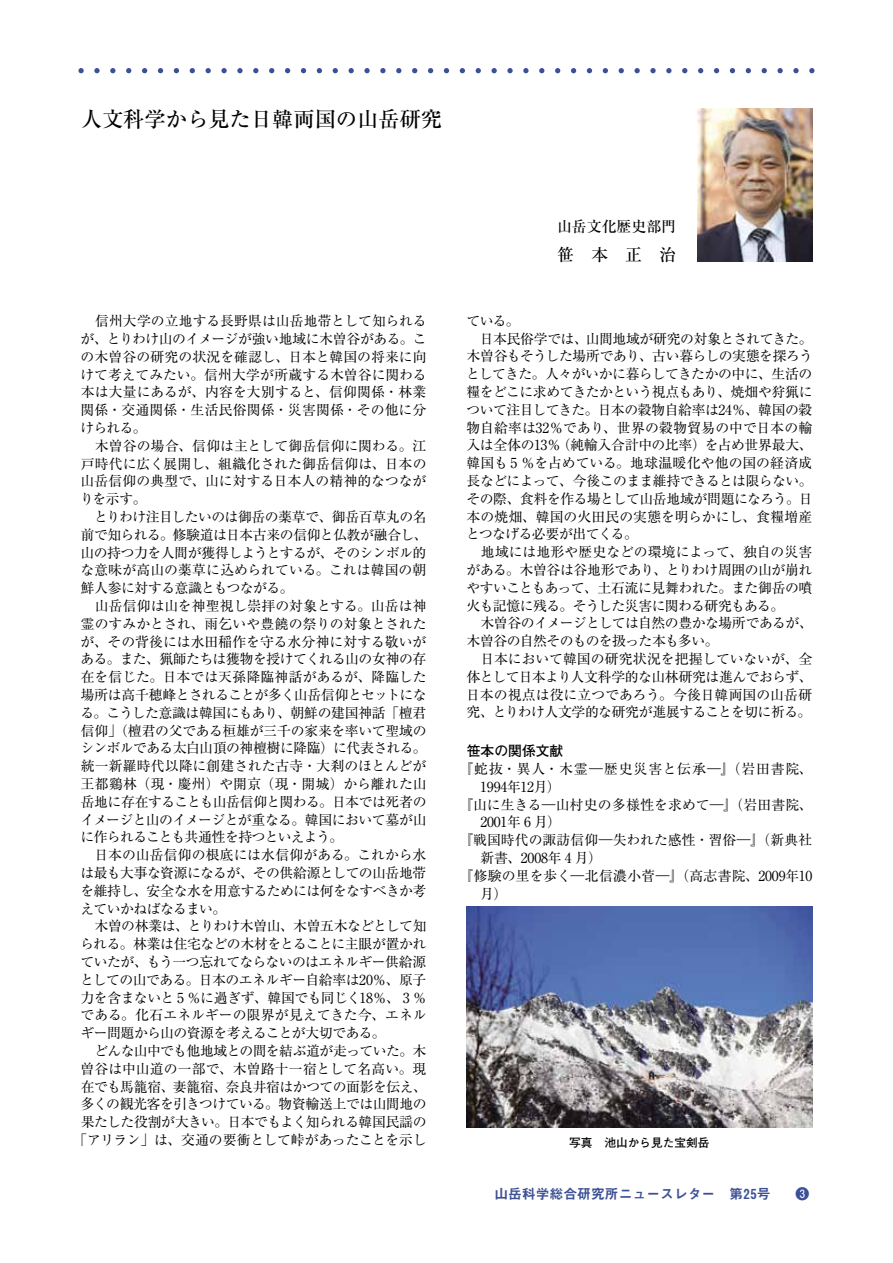
<style>
.page{position:relative;width:893px;height:1263px;background:#fff}
.page>*{position:absolute;margin:0;border:0;box-sizing:border-box;transform-origin:0 0}
.t1{font:500 21.3px "Ryumin Pro";color:#000}
.t2{font:500 16.95px "Ryumin Pro";color:#000}
.t3{font:500 14.85px "Ryumin Pro";color:#000}
.t4{font:13.8px/17.9px "Ryumin Pro";letter-spacing:-.02em;color:#000}
.t5{font:13.8px "Ryumin Pro";letter-spacing:.005em;color:#000}
.t6{font:13.8px "Ryumin Pro";letter-spacing:.01em;color:#000}
.t7{font:13.8px "Ryumin Pro";letter-spacing:-.04em;color:#000}
.t8{font:13.8px "Ryumin Pro";letter-spacing:.015em;color:#000}
.t9{font:13.8px "Ryumin Pro";color:#000}
.t10{font:13.8px "Ryumin Pro";letter-spacing:.02em;color:#000}
.t11{font:13.8px "Ryumin Pro";letter-spacing:.065em;color:#000}
.t12{font:13.8px "Midashi Go Pro MB31";color:#3d5095}
.t13{font:13.8px "Ryumin Pro";letter-spacing:-.055em;color:#000}
.t14{font:700 13.8px "Futo Go B101 Pro";color:#000}
.t15{font:700 13.8px "Futo Go B101 Pro";color:#3d5095}
.t16{font:700 11.7px "Futo Go B101 Pro";color:#000}
.s1{font-weight:300}
</style>
<div class="page">
<svg style="left:78px;top:68px;width:736px;height:5px"></svg>
<img style="left:697px;top:108px;width:115px;height:153px">
<img style="left:467px;top:907px;width:345px;height:221px">
<h1 class="t1" style="left:81px;top:102px;width:363px">人文科学から見た日韓両国の山岳研究</h1>
<p class="t5" style="left:81px;top:310px;width:347px">　信州大学の立地する長野県は山岳地帯として知られる</p>
<p class="t4" style="left:81px;top:329px;width:348px">が、とりわけ山のイメージが強い地域に木曽谷がある。こ</p>
<p class="t5" style="left:81px;top:346px;width:347px">の木曽谷の研究の状況を確認し、日本と韓国の将来に向</p>
<p class="t9" style="left:80px;top:363px;width:348px">けて考えてみたい。信州大学が所蔵する木曽谷に関わる</p>
<p class="t6" style="left:81px;top:381px;width:347px">本は大量にあるが、内容を大別すると、信仰関係・林業</p>
<p class="t8" style="left:80px;top:399px;width:347px">関係・交通関係・生活民俗関係・災害関係・その他に分</p>
<p class="t4" style="left:80px;top:418px;width:68px">けられる。</p>
<p class="t6" style="left:81px;top:435px;width:347px">　木曽谷の場合、信仰は主として御岳信仰に関わる。江</p>
<p class="t8" style="left:81px;top:452px;width:347px">戸時代に広く展開し、組織化された御岳信仰は、日本の</p>
<p class="t5" style="left:80px;top:470px;width:347px">山岳信仰の典型で、山に対する日本人の精神的なつなが</p>
<p class="t4" style="left:80px;top:489px;width:68px">りを示す。</p>
<p class="t4" style="left:81px;top:507px;width:347px">　とりわけ注目したいのは御岳の薬草で、御岳百草丸の名</p>
<p class="t4" style="left:81px;top:525px;width:349px">前で知られる。修験道は日本古来の信仰と仏教が融合し、</p>
<p class="t7" style="left:80px;top:541px;width:347px">山の持つ力を人間が獲得しようとするが、そのシンボル的</p>
<p class="t5" style="left:80px;top:559px;width:347px">な意味が高山の薬草に込められている。これは韓国の朝</p>
<p class="t4" style="left:81px;top:578px;width:214px">鮮人参に対する意識ともつながる。</p>
<p class="t5" style="left:81px;top:595px;width:347px">　山岳信仰は山を神聖視し崇拝の対象とする。山岳は神</p>
<p class="t6" style="left:81px;top:613px;width:347px">霊のすみかとされ、雨乞いや豊饒の祭りの対象とされた</p>
<p class="t9" style="left:81px;top:630px;width:347px">が、その背後には水田稲作を守る水分神に対する敬いが</p>
<p class="t4" style="left:81px;top:649px;width:347px">ある。また、猟師たちは獲物を授けてくれる山の女神の存</p>
<p class="t5" style="left:81px;top:666px;width:347px">在を信じた。日本では天孫降臨神話があるが、降臨した</p>
<p class="t7" style="left:81px;top:684px;width:347px">場所は高千穂峰とされることが多く山岳信仰とセットにな</p>
<p class="t4" style="left:80px;top:703px;width:348px">る。こうした意識は韓国にもあり、朝鮮の建国神話「檀君</p>
<p class="t4" style="left:81px;top:720px;width:347px">信仰」（檀君の父である桓雄が三千の家来を率いて聖域の</p>
<p class="t4" style="left:80px;top:738px;width:348px">シンボルである太白山頂の神檀樹に降臨）に代表される。</p>
<p class="t6" style="left:81px;top:755px;width:347px">統一新羅時代以降に創建された古寺・大刹のほとんどが</p>
<p class="t10" style="left:81px;top:773px;width:347px">王都鷄林（現・慶州）や開京（現・開城）から離れた山</p>
<p class="t4" style="left:81px;top:792px;width:347px">岳地に存在することも山岳信仰と関わる。日本では死者の</p>
<p class="t4" style="left:80px;top:809px;width:348px">イメージと山のイメージとが重なる。韓国において墓が山</p>
<p class="t13" style="left:80px;top:826px;width:264px">に作られることも共通性を持つといえよう。</p>
<p class="t6" style="left:81px;top:844px;width:347px">　日本の山岳信仰の根底には水信仰がある。これから水</p>
<p class="t7" style="left:80px;top:862px;width:348px">は最も大事な資源になるが、その供給源としての山岳地帯</p>
<p class="t4" style="left:80px;top:881px;width:348px">を維持し、安全な水を用意するためには何をなすべきか考</p>
<p class="t7" style="left:80px;top:897px;width:147px">えていかねばなるまい。</p>
<p class="t4" style="left:81px;top:916px;width:347px">　木曽の林業は、とりわけ木曽山、木曽五木などとして知</p>
<p class="t4" style="left:80px;top:934px;width:348px">られる。林業は住宅などの木材をとることに主眼が置かれ</p>
<p class="t4" style="left:81px;top:952px;width:347px">ていたが、もう一つ忘れてならないのはエネルギー供給源</p>
<p class="t4" style="left:80px;top:970px;width:348px">としての山である。日本のエネルギー自給率は20％、原子</p>
<p class="t4" style="left:81px;top:987px;width:347px">力を含まないと 5 ％に過ぎず、韓国でも同じく18％、 3 ％</p>
<p class="t5" style="left:81px;top:1004px;width:347px">である。化石エネルギーの限界が見えてきた今、エネル</p>
<p class="t7" style="left:81px;top:1022px;width:307px">ギー問題から山の資源を考えることが大切である。</p>
<p class="t7" style="left:81px;top:1040px;width:347px">　どんな山中でも他地域との間を結ぶ道が走っていた。木</p>
<p class="t6" style="left:80px;top:1058px;width:347px">曽谷は中山道の一部で、木曽路十一宿として名高い。現</p>
<p class="t4" style="left:81px;top:1076px;width:348px">在でも馬籠宿、妻籠宿、奈良井宿はかつての面影を伝え、</p>
<p class="t7" style="left:81px;top:1093px;width:347px">多くの観光客を引きつけている。物資輸送上では山間地の</p>
<p class="t4" style="left:81px;top:1112px;width:347px">果たした役割が大きい。日本でもよく知られる韓国民謡の</p>
<p class="t4" style="left:74px;top:1130px;width:354px">「アリラン」は、交通の要衝として峠があったことを示し</p>
<p class="t3" style="left:557px;top:215px;width:121px">山岳文化歴史部門</p>
<p class="t2" style="left:557px;top:241px;width:121px">笹　本　正　治</p>
<p class="t4" style="left:466px;top:311px;width:348px">ている。<br>　日本民俗学では、山間地域が研究の対象とされてきた。木曽谷もそうした場所であり、古い暮らしの実態を探ろうとしてきた。人々がいかに暮らしてきたかの中に、生活の糧をどこに求めてきたかという視点もあり、焼畑や狩猟について注目してきた。日本の穀物自給率は24％、韓国の穀物自給率は32％であり、世界の穀物貿易の中で日本の輸入は全体の13％（純輸入合計中の比率）を占め世界最大、韓国も 5 ％を占めている。地球温暖化や他の国の経済成長などによって、今後このまま維持できるとは限らない。その際、食料を作る場として山岳地域が問題になろう。日本の焼畑、韓国の火田民の実態を明らかにし、食糧増産とつなげる必要が出てくる。<br>　地域には地形や歴史などの環境によって、独自の災害がある。木曽谷は谷地形であり、とりわけ周囲の山が崩れやすいこともあって、土石流に見舞われた。また御岳の噴火も記憶に残る。そうした災害に関わる研究もある。<br>　木曽谷のイメージとしては自然の豊かな場所であるが、木曽谷の自然そのものを扱った本も多い。<br>　日本において韓国の研究状況を把握していないが、全体として日本より人文科学的な山林研究は進んでおらず、日本の視点は役に立つであろう。今後日韓両国の山岳研究、とりわけ人文学的な研究が進展することを切に祈る。</p>
<p class="t14" style="left:467px;top:740px;width:98px">笹本の関係文献</p>
<p class="t11" style="left:459px;top:758px;width:355px">『蛇抜・異人・木霊<span class="s1">―</span>歴史災害と伝承<span class="s1">―</span>』（岩田書院、</p>
<p class="t4" style="left:480px;top:777px;width:82px">1994年12月）</p>
<p class="t6" style="left:459px;top:794px;width:355px">『山に生きる<span class="s1">―</span>山村史の多様性を求めて<span class="s1">―</span>』（岩田書院、</p>
<p class="t4" style="left:480px;top:812px;width:82px">2001年 6 月）</p>
<p class="t5" style="left:459px;top:829px;width:355px">『戦国時代の諏訪信仰<span class="s1">―</span>失われた感性・習俗<span class="s1">―</span>』（新典社</p>
<p class="t4" style="left:480px;top:848px;width:123px">新書、2008年 4 月）</p>
<p class="t8" style="left:459px;top:865px;width:354px">『修験の里を歩く<span class="s1">―</span>北信濃小菅<span class="s1">―</span>』（高志書院、2009年10</p>
<p class="t4" style="left:480px;top:884px;width:28px">月）</p>
<p class="t16" style="left:569px;top:1133px;width:142px">写真　池山から見た宝剣岳</p>
<p class="t15" style="left:795px;top:1182px;width:15px">❸</p>
<p class="t12" style="left:494px;top:1182px;width:306px">山岳科学総合研究所ニュースレター　第25号　　</p>
</div>
